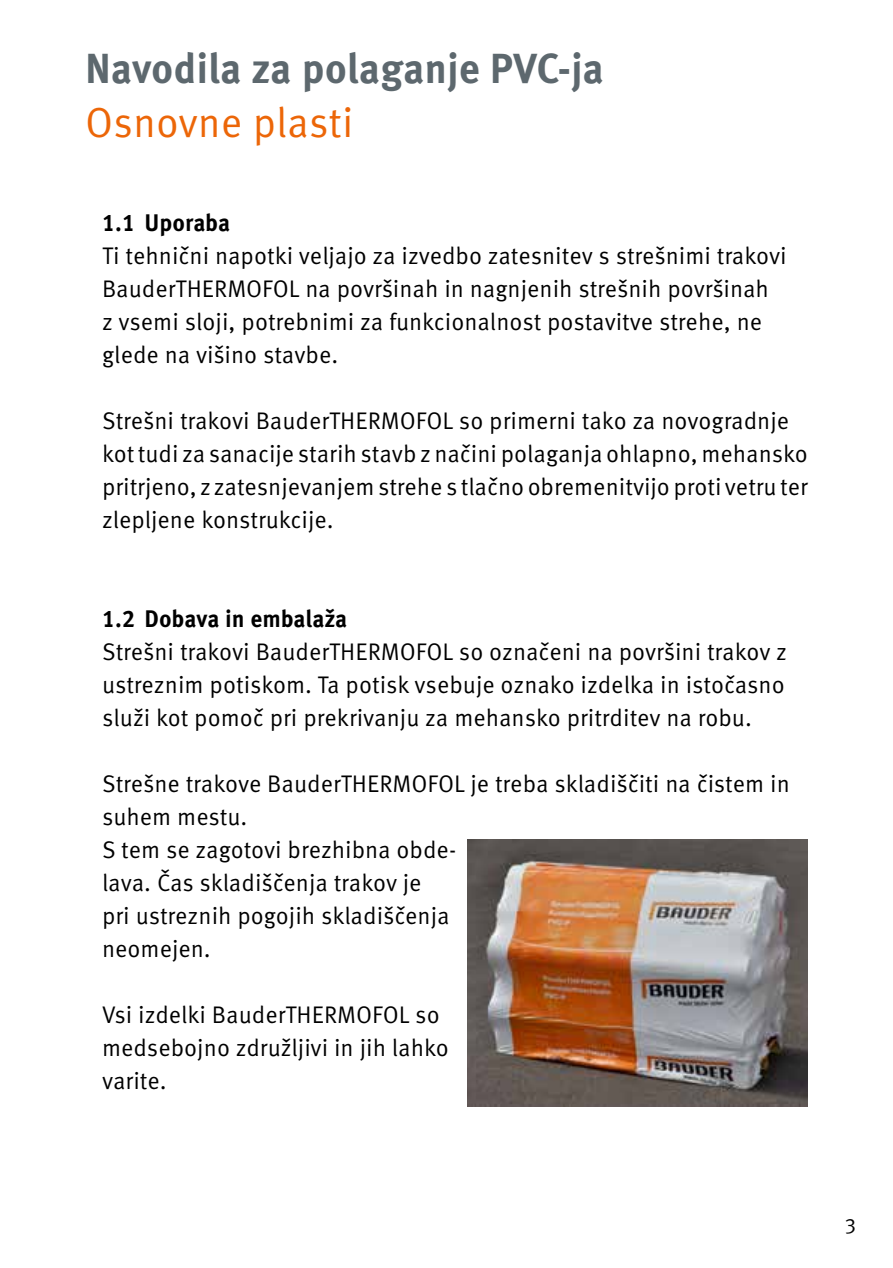
<style>
.page{position:relative;width:893px;height:1268px;background:#fff}
.page>*{position:absolute;margin:0;border:0;box-sizing:border-box;transform-origin:0 0}
.t1{font:700 42px "Meta Correspondence Pro";color:#5d686e;scale:.96 1}
.t2{font:42px "Meta Correspondence Pro";letter-spacing:-.005em;color:#ec6608}
.t3{font:24px/33px "Meta Correspondence Pro";color:#000}
.t4{font:700 24px "Meta Correspondence Pro";letter-spacing:-.005em;color:#000;scale:.95 1}
.t5{font:21px "Meta Correspondence Pro";color:#000}
</style>
<div class="page">
<img style="left:468px;top:839px;width:340px;height:267px">
<h1 class="t1" style="left:85px;top:35px;width:542px">Navodila za polaganje PVC-ja</h1>
<h1 class="t2" style="left:85px;top:90px;width:270px">Osnovne plasti</h1>
<p class="t4" style="left:102px;top:204px;width:137px">1.1 Uporaba</p>
<p class="t3" style="left:102px;top:237px;width:686px">Ti tehnični napotki veljajo za izvedbo zatesnitev s strešnimi trakovi BauderTHERMOFOL na površinah in nagnjenih strešnih površinah<br>z vsemi sloji, potrebnimi za funkcionalnost postavitve strehe, ne glede na višino stavbe.</p>
<p class="t3" style="left:102px;top:402px;width:707px">Strešni trakovi BauderTHERMOFOL so primerni tako za novogradnje kot tudi za sanacije starih stavb z načini polaganja ohlapno, mehansko pritrjeno, z zatesnjevanjem strehe s tlačno obremenitvijo proti vetru ter zlepljene konstrukcije.</p>
<p class="t4" style="left:102px;top:600px;width:260px">1.2 Dobava in embalaža</p>
<p class="t3" style="left:102px;top:633px;width:686px;text-align:justify">Strešni trakovi BauderTHERMOFOL so označeni na površini trakov z ustreznim potiskom. Ta potisk vsebuje oznako izdelka in istočasno služi kot pomoč pri prekrivanju za mehansko pritrditev na robu.</p>
<p class="t3" style="left:102px;top:765px;width:689px">Strešne trakove BauderTHERMOFOL je treba skladiščiti na čistem in suhem mestu.<br>S tem se zagotovi brezhibna obde-<br>lava. Čas skladiščenja trakov je<br>pri ustreznih pogojih skladiščenja<br>neomejen.</p>
<p class="t3" style="left:102px;top:996px;width:348px">Vsi izdelki BauderTHERMOFOL so medsebojno združljivi in jih lahko varite.</p>
<p class="t5" style="left:844px;top:1209px;width:14px">3</p>
</div>
